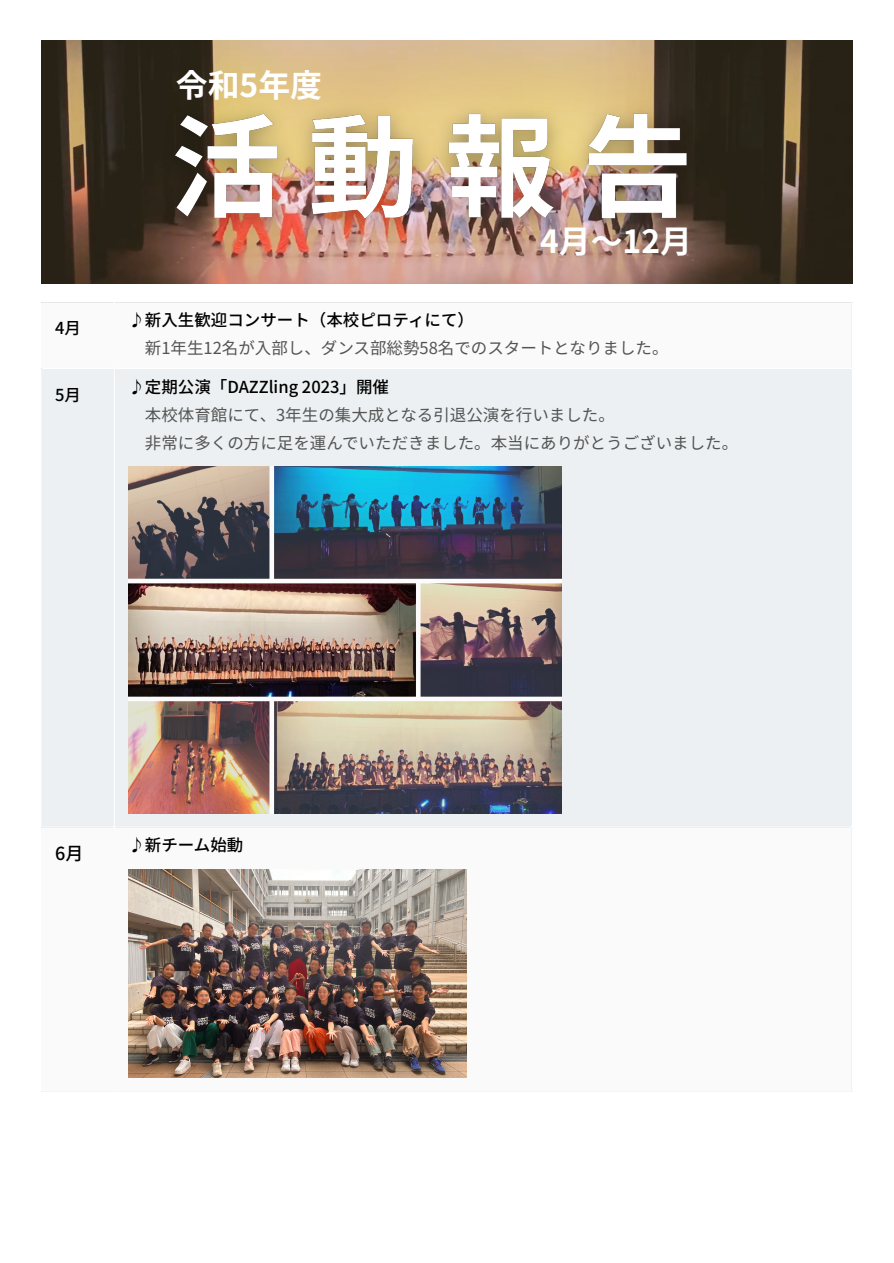
<style>
.page{position:relative;width:894px;height:1263px;background:#fff}
.page>*{position:absolute;margin:0;border:0;box-sizing:border-box;transform-origin:0 0}
.t1{font:700 31.8px "Noto Sans JP";color:#fff}
.t2{font:500 18px "Noto Sans JP";color:#000}
.t3{font:16.5px "Noto Sans JP";color:#545454}
.t4{font:500 16.5px "Noto Sans JP";color:#000}
</style>
<div class="page">
<img style="left:42px;top:40px;width:810px;height:244px">
<img style="left:148px;top:80px;width:571px;height:172px">
<div style="left:42px;top:369px;width:809px;height:458px;background:#edf0f2"></div>
<img style="left:128px;top:467px;width:433px;height:346px">
<img style="left:128px;top:869px;width:338px;height:208px">
<hr style="left:114px;top:303px;width:1px;height:788px;background:#fff">
<p class="t4" style="left:55px;top:315px;width:24px">4月</p>
<p class="t1" style="left:176px;top:60px;width:148px">令和5年度</p>
<p class="t1" style="left:540px;top:216px;width:147px">4月～12月</p>
<p class="t4" style="left:128px;top:307px;width:347px">♪新入生歓迎コンサート（本校ピロティにて）</p>
<p class="t3" style="left:145px;top:335px;width:525px">新1年生12名が入部し、ダンス部総勢58名でのスタートとなりました。</p>
<p class="t4" style="left:55px;top:381px;width:24px">5月</p>
<p class="t4" style="left:128px;top:373px;width:262px">♪定期公演「DAZZling 2023」開催</p>
<p class="t3" style="left:145px;top:402px;width:471px">本校体育館にて、3年生の集大成となる引退公演を行いました。</p>
<p class="t3" style="left:145px;top:430px;width:594px">非常に多くの方に足を運んでいただきました。本当にありがとうございました。</p>
<p class="t2" style="left:55px;top:839px;width:26px">6月</p>
<p class="t4" style="left:128px;top:832px;width:116px">♪新チーム始動</p>
</div>
